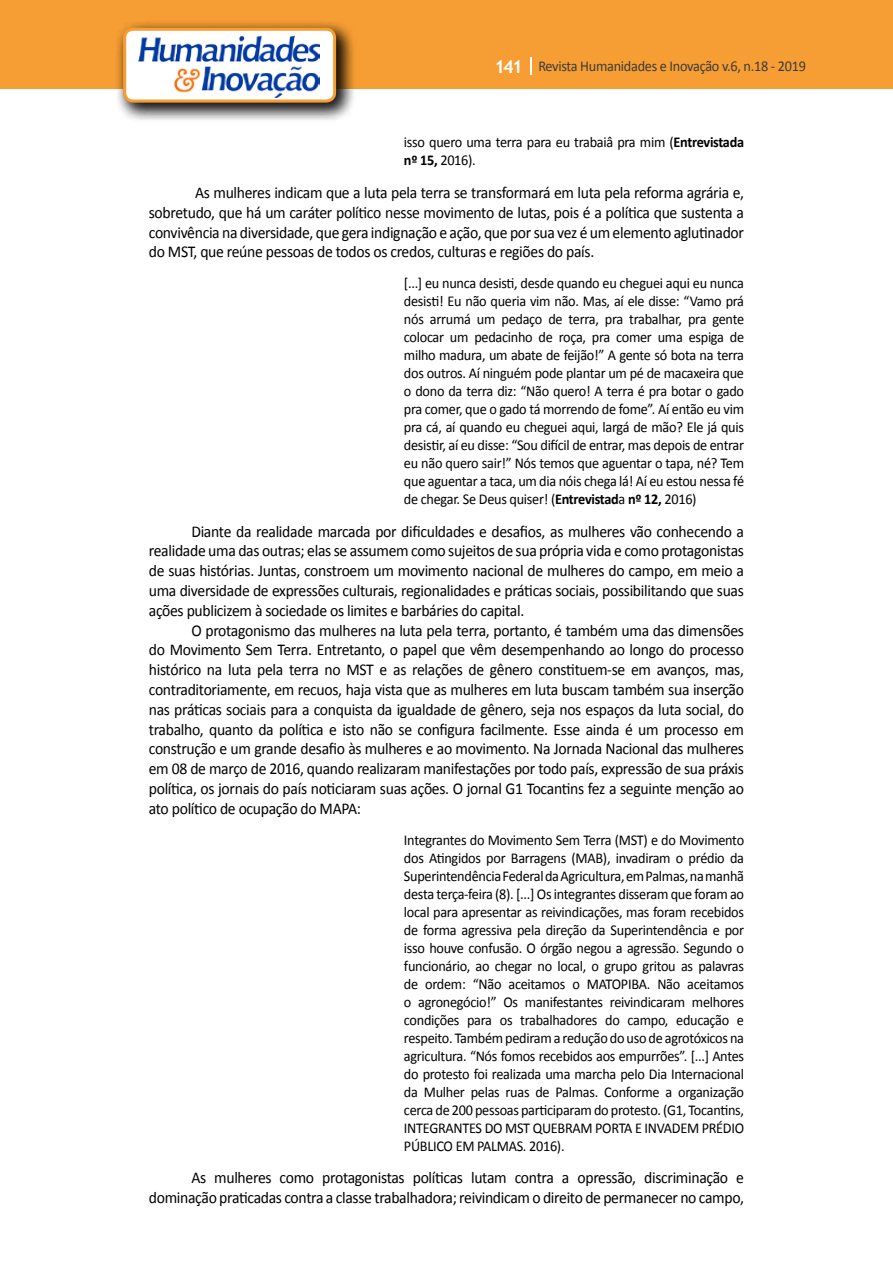
<style>
.page{position:relative;width:893px;height:1263px;background:#fff}
.page>*{position:absolute;margin:0;border:0;box-sizing:border-box;transform-origin:0 0}
.t1{font:16.5px/19.8px "Calibri";letter-spacing:-.02em;color:#000;text-align:justify;scale:.95 1}
.t2{font:15px/18px "Calibri";letter-spacing:-.02em;color:#000;text-align:justify;scale:.95 1}
.t3{font:15px "Calibri";letter-spacing:-.02em;color:#3c3c3b;scale:.95 1}
.s1{font-family:"Trebuchet MS";font-weight:700;font-size:18px;color:#fff}
.s2{font-weight:700}
</style>
<div class="page">
<div style="left:0;top:0;width:893px;height:88px;background:#f69e34"></div>
<svg style="left:530px;top:57px;width:2px;height:18px"></svg>
<div style="left:115px;top:19px;width:241px;height:104px;background:#000;opacity:.75"></div>
<div style="left:125px;top:29px;width:210px;height:72px;background:#fff;border-radius:9px"></div>
<img style="left:138px;top:35px;width:181px;height:62px">
<div style="left:123px;top:28px;width:213px;height:75px;border:3px solid #f69e34;border-radius:9px"></div>
<p class="t3" style="left:495px;top:57px;width:329px"><span class="s1">141</span> Revista Humanidades e Inovação v.6, n.18 - 2019</p>
<p class="t2" style="left:404px;top:133px;width:360px">isso quero uma terra para eu trabaiâ pra mim (<span class="s2">Entrevistada nº 15,</span> 2016).</p>
<p class="t1" style="left:149px;top:183px;width:628px;text-indent:46px">As mulheres indicam que a luta pela terra se transformará em luta pela reforma agrária e, sobretudo, que há um caráter político nesse movimento de lutas, pois é a política que sustenta a convivência na diversidade, que gera indignação e ação, que por sua vez é um elemento aglutinador do MST, que reúne pessoas de todos os credos, culturas e regiões do país.</p>
<p class="t2" style="left:404px;top:274px;width:360px">[...] eu nunca desisti, desde quando eu cheguei aqui eu nunca desisti! Eu não queria vim não. Mas, aí ele disse: “Vamo prá nós arrumá um pedaço de terra, pra trabalhar, pra gente colocar um pedacinho de roça, pra comer uma espiga de milho madura, um abate de feijão!” A gente só bota na terra dos outros. Aí ninguém pode plantar um pé de macaxeira que o dono da terra diz: “Não quero! A terra é pra botar o gado pra comer, que o gado tá morrendo de fome”. Aí então eu vim pra cá, aí quando eu cheguei aqui, largá de mão? Ele já quis desistir, aí eu disse: “Sou difícil de entrar, mas depois de entrar eu não quero sair!” Nós temos que aguentar o tapa, né? Tem que aguentar a taca, um dia nóis chega lá! Aí eu estou nessa fé de chegar. Se Deus quiser! (<span class="s2">Entrevistad</span>a <span class="s2">nº 12,</span> 2016)</p>
<p class="t1" style="left:149px;top:521px;width:628px;text-indent:43px">Diante da realidade marcada por dificuldades e desafios, as mulheres vão conhecendo a realidade uma das outras; elas se assumem como sujeitos de sua própria vida e como protagonistas de suas histórias. Juntas, constroem um movimento nacional de mulheres do campo, em meio a uma diversidade de expressões culturais, regionalidades e práticas sociais, possibilitando que suas ações publicizem à sociedade os limites e barbáries do capital.</p>
<p class="t1" style="left:149px;top:620px;width:628px;text-indent:43px">O protagonismo das mulheres na luta pela terra, portanto, é também uma das dimensões do Movimento Sem Terra. Entretanto, o papel que vêm desempenhando ao longo do processo histórico na luta pela terra no MST e as relações de gênero constituem-se em avanços, mas, contraditoriamente, em recuos, haja vista que as mulheres em luta buscam também sua inserção nas práticas sociais para a conquista da igualdade de gênero, seja nos espaços da luta social, do trabalho, quanto da política e isto não se configura facilmente. Esse ainda é um processo em construção e um grande desafio às mulheres e ao movimento. Na Jornada Nacional das mulheres em 08 de março de 2016, quando realizaram manifestações por todo país, expressão de sua práxis política, os jornais do país noticiaram suas ações. O jornal G1 Tocantins fez a seguinte menção ao ato político de ocupação do MAPA:</p>
<p class="t2" style="left:404px;top:831px;width:360px">Integrantes do Movimento Sem Terra (MST) e do Movimento dos Atingidos por Barragens (MAB), invadiram o prédio da Superintendência Federal da Agricultura, em Palmas, na manhã desta terça-feira (8). [...] Os integrantes disseram que foram ao local para apresentar as reivindicações, mas foram recebidos de forma agressiva pela direção da Superintendência e por isso houve confusão. O órgão negou a agressão. Segundo o funcionário, ao chegar no local, o grupo gritou as palavras de ordem: “Não aceitamos o MATOPIBA. Não aceitamos o agronegócio!” Os manifestantes reivindicaram melhores condições para os trabalhadores do campo, educação e respeito. Também pediram a redução do uso de agrotóxicos na agricultura. “Nós fomos recebidos aos empurrões”. [...] Antes do protesto foi realizada uma marcha pelo Dia Internacional da Mulher pelas ruas de Palmas. Conforme a organização cerca de 200 pessoas participaram do protesto. (G1, Tocantins, INTEGRANTES DO MST QUEBRAM PORTA E INVADEM PRÉDIO PÚBLICO EM PALMAS. 2016).</p>
<p class="t1" style="left:149px;top:1168px;width:628px;text-align:right">As mulheres como protagonistas políticas lutam contra a opressão, discriminação e dominação praticadas contra a classe trabalhadora; reivindicam o direito de permanecer no campo,</p>
</div>
